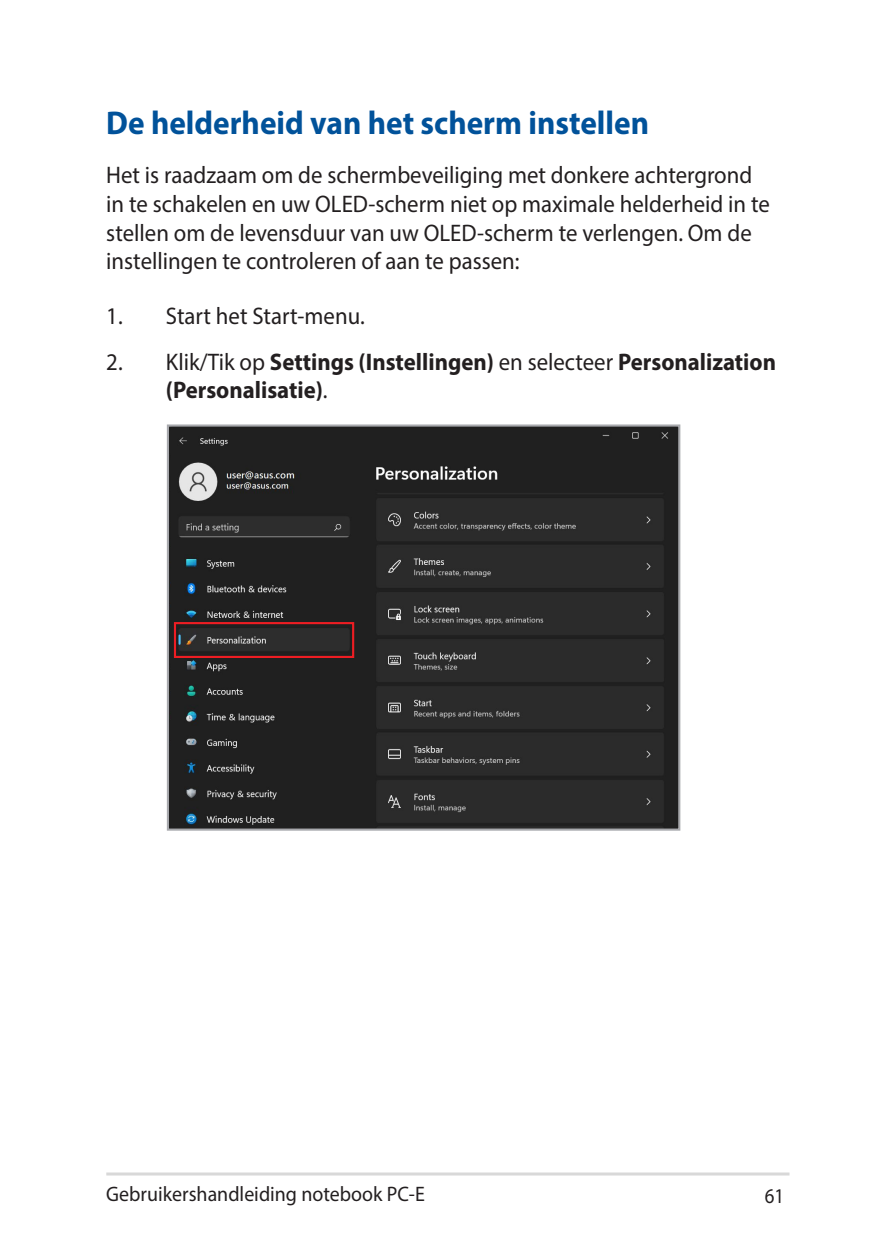
<style>
.page{position:relative;width:893px;height:1259px;background:#fff}
.page>*{position:absolute;margin:0;border:0;box-sizing:border-box;transform-origin:0 0}
.t1{font:700 33px "Myriad Pro";color:#01529a;scale:.95 1}
.t2{font:24px/28.8px "Myriad Pro";color:#231f20;scale:.95 1}
.t3{font:700 24px/28.8px "Myriad Pro";color:#231f20;scale:.95 1}
.t4{font:21px "Myriad Pro";color:#231f20;scale:.95 1}
.t5{font:21px "Myriad Pro";color:#231f20;scale:.9 1}
.s1{font-weight:400}
</style>
<div class="page">
<hr style="left:106px;top:1172px;width:683px;height:3px;background:#d8d8d8">
<img style="left:170px;top:427px;width:507px;height:400px">
<div style="left:167px;top:424px;width:513px;height:406px;border:2px solid #a8a9ad"></div>
<div style="left:174px;top:622px;width:180px;height:36px;border:2px solid #ee1d23"></div>
<h1 class="t1" style="left:106px;top:101px;width:573px">De helderheid van het scherm instellen</h1>
<p class="t2" style="left:106px;top:160px;width:700px">Het is raadzaam om de schermbeveiliging met donkere achtergrond in te schakelen en uw OLED-scherm niet op maximale helderheid in te stellen om de levensduur van uw OLED-scherm te verlengen. Om de instellingen te controleren of aan te passen:</p>
<p class="t2" style="left:106px;top:301px;width:274px">1. Start het Start-menu.</p>
<p class="t3" style="left:166px;top:346px;width:644px;text-indent:-60px"><span class="s1">2. Klik/Tik op</span> Settings (Instellingen) <span class="s1">en selecteer</span> Personalization (Personalisatie)<span class="s1">.</span></p>
<p class="t4" style="left:106px;top:1180px;width:337px">Gebruikershandleiding notebook PC-E</p>
<p class="t5" style="left:765px;top:1182px;width:23px">61</p>
</div>
